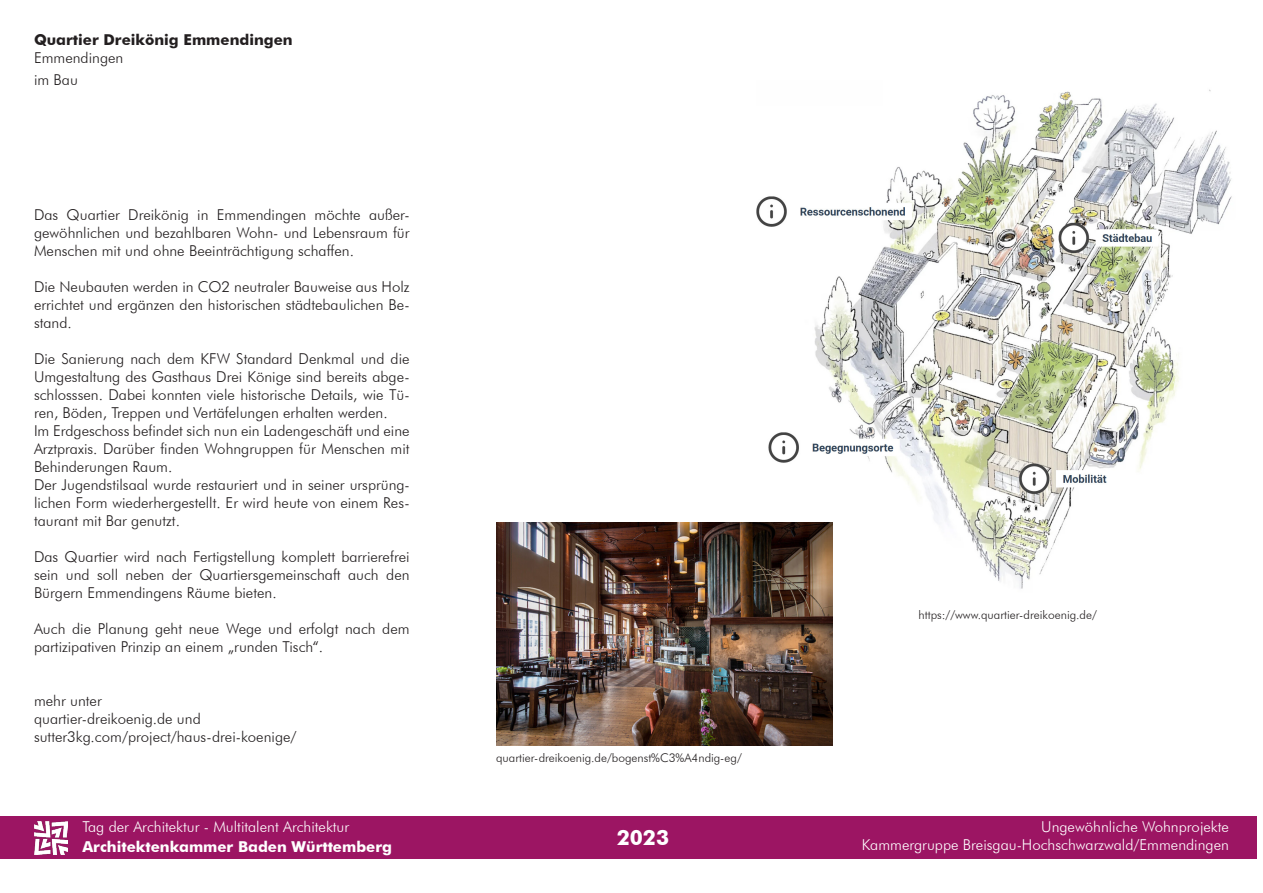
<style>
.page{position:relative;width:1263px;height:893px;background:#fff}
.page>*{position:absolute;margin:0;border:0;box-sizing:border-box;transform-origin:0 0}
.t1{font:700 21px "Futura BT";color:#fff}
.t2{font:300 15px/18px "Futura BT";color:#231f20;text-align:justify}
.t3{font:300 15px "Futura BT";color:#fff}
.t4{font:700 15px "Futura BT";color:#fff}
.t5{font:700 15px "Futura BT";color:#231f20}
.t6{font:300 12px "Futura BT";color:#231f20}
</style>
<div class="page">
<div style="left:0;top:816px;width:1256px;height:43px;background:#9c1563"></div>
<img style="left:34px;top:821px;width:33px;height:33px">
<img style="left:757px;top:89px;width:475px;height:513px">
<img style="left:496px;top:522px;width:336px;height:224px">
<p class="t5" style="left:34px;top:31px;width:260px">Quartier Dreikönig Emmendingen</p>
<p class="t2" style="left:34px;top:49px;width:91px">Emmendingen</p>
<p class="t2" style="left:34px;top:71px;width:45px">im Bau</p>
<p class="t2" style="left:34px;top:205px;width:377px">Das Quartier Dreikönig in Emmendingen möchte außer&shy;gewöhnlichen und bezahlbaren Wohn- und Lebensraum für Menschen mit und ohne Beeinträchtigung schaffen.</p>
<p class="t2" style="left:34px;top:277px;width:377px">Die Neubauten werden in CO2 neutraler Bauweise aus Holz errichtet und ergänzen den historischen städtebaulichen Be&shy;stand.</p>
<p class="t2" style="left:34px;top:349px;width:377px">Die Sanierung nach dem KFW Standard Denkmal und die Umgestaltung des Gasthaus Drei Könige sind bereits abge&shy;schlosssen. Dabei konnten viele historische Details, wie Tü&shy;ren, Böden, Treppen und Vertäfelungen erhalten werden.</p>
<p class="t2" style="left:34px;top:421px;width:377px">Im Erdgeschoss befindet sich nun ein Ladengeschäft und eine Arztpraxis. Darüber finden Wohngruppen für Menschen mit Behinderungen Raum.</p>
<p class="t2" style="left:34px;top:475px;width:377px">Der Jugendstilsaal wurde restauriert und in seiner ursprüng&shy;lichen Form wiederhergestellt. Er wird heute von einem Res&shy;taurant mit Bar genutzt.</p>
<p class="t2" style="left:34px;top:547px;width:377px">Das Quartier wird nach Fertigstellung komplett barrierefrei sein und soll neben der Quartiersgemeinschaft auch den Bürgern Emmendingens Räume bieten.</p>
<p class="t2" style="left:34px;top:619px;width:377px">Auch die Planung geht neue Wege und erfolgt nach dem partizipativen Prinzip an einem „runden Tisch“.</p>
<p class="t2" style="left:34px;top:691px;width:69px">mehr unter</p>
<p class="t2" style="left:34px;top:709px;width:168px">quartier-dreikoenig.de und</p>
<p class="t2" style="left:34px;top:727px;width:264px">sutter3kg.com/project/haus-drei-koenige/</p>
<p class="t3" style="left:82px;top:818px;width:268px">Tag der Architektur - Multitalent Architektur</p>
<p class="t4" style="left:82px;top:838px;width:311px">Architektenkammer Baden Württemberg</p>
<p class="t6" style="left:496px;top:750px;width:247px">quartier-dreikoenig.de/bogenst%C3%A4ndig-eg/</p>
<p class="t1" style="left:617px;top:825px;width:54px">2023</p>
<p class="t6" style="left:918px;top:608px;width:180px">https://www.quartier-dreikoenig.de/</p>
<p class="t3" style="left:1041px;top:818px;width:189px">Ungewöhnliche Wohnprojekte</p>
<p class="t3" style="left:862px;top:836px;width:369px">Kammergruppe Breisgau-Hochschwarzwald/Emmendingen</p>
</div>
